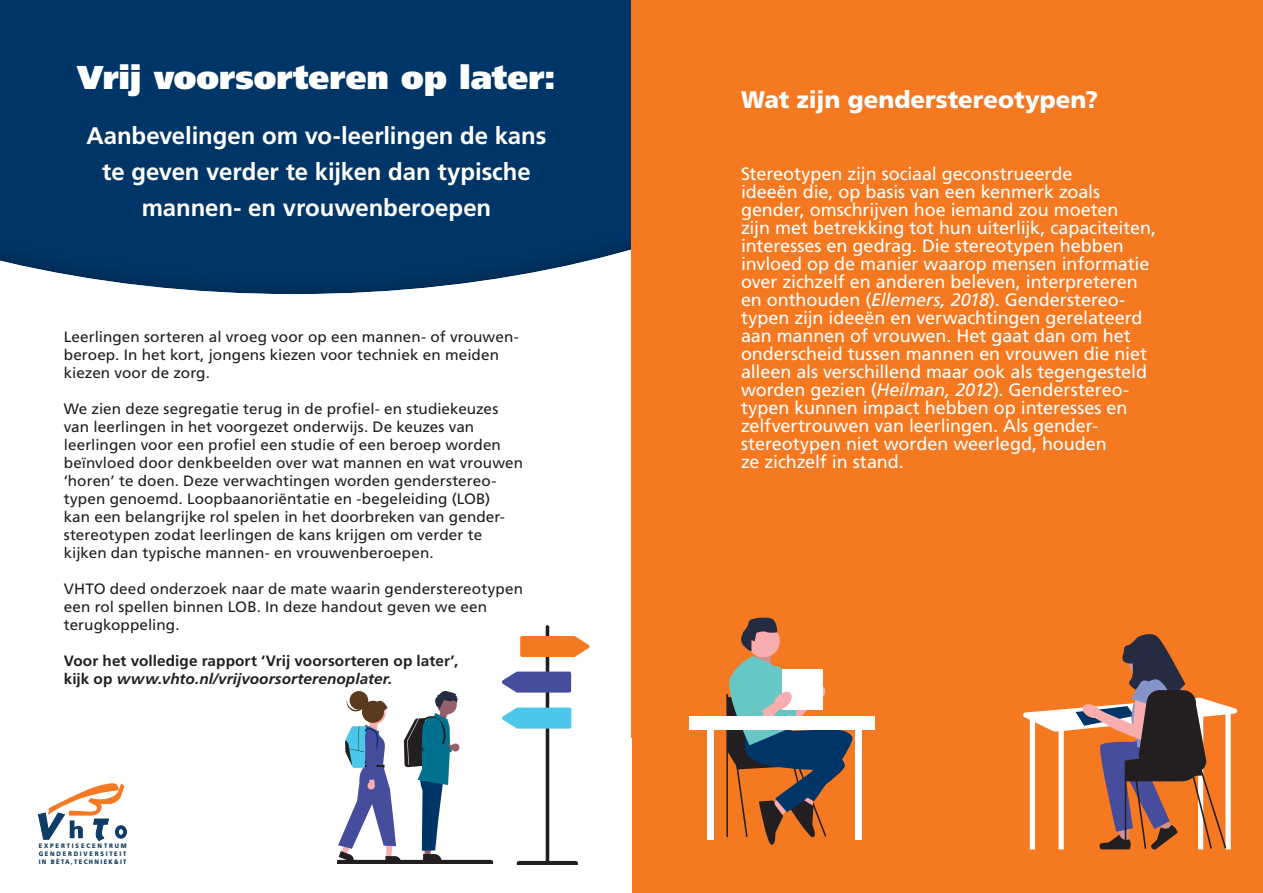
<style>
.page{position:relative;width:1263px;height:893px;background:#fff}
.page>*{position:absolute;margin:0;border:0;box-sizing:border-box;transform-origin:0 0}
.titelkop_32-32{font:900 33px "Frutiger LT Std";letter-spacing:-.005em;color:#fff}
.kop_15_15{font:700 24px/36px "Frutiger LT Std";letter-spacing:-.005em;color:#fff;text-align:center}
.kopH3_12_15{font:900 24px "Frutiger LT Std";color:#fff}
.body_eerste_alinea{font:18px/18px "Frutiger LT Std";letter-spacing:-.005em;color:#fff}
.body_eerste_alinea-2{font:15px/18px "Frutiger LT Std";letter-spacing:.005em;color:#231f20}
.body_eerste_alinea-3{font:700 15px/18px "Frutiger LT Std";letter-spacing:.005em;color:#231f20}
.t1{font:900 6.45px/7.6px "Frutiger LT Std";letter-spacing:.29em;color:#0d3d65;text-align:justify;scale:.9 1}
.s1{font-style:italic}
</style>
<div class="page">
<div style="left:0;top:0;width:1038px;height:294px;background:#003667"></div>
<div style="left:631px;top:0;width:632px;height:893px;background:#f47921"></div>
<svg style="left:502px;top:625px;width:87px;height:240px"></svg>
<svg style="left:338px;top:691px;width:155px;height:173px"></svg>
<div style="left:707px;top:720px;width:6px;height:120px;background:#fff"></div>
<div style="left:856px;top:720px;width:6px;height:120px;background:#fff"></div>
<div style="left:689px;top:716px;width:185px;height:14px;background:#fff"></div>
<svg style="left:726px;top:617px;width:127px;height:228px"></svg>
<svg style="left:1023px;top:634px;width:215px;height:216px"></svg>
<svg style="left:38px;top:783px;width:89px;height:58px"></svg>
<h1 class="titelkop_32-32" style="left:77px;top:57px;width:480px">Vrij voorsorteren op later:</h1>
<h1 class="kop_15_15" style="left:86px;top:118px;width:462px">Aanbevelingen om vo-leerlingen de kans te geven verder te kijken dan typische mannen- en vrouwenberoepen</h1>
<p class="body_eerste_alinea-2" style="left:64px;top:328px;width:456px">Leerlingen sorteren al vroeg voor op een mannen- of vrouwen&shy;beroep. In het kort, jongens kiezen voor techniek en meiden kiezen voor de zorg.</p>
<p class="body_eerste_alinea-2" style="left:64px;top:400px;width:461px">We zien deze segregatie terug in de profiel- en studiekeuzes van leerlingen in het voorgezet onderwijs. De keuzes van leerlingen voor een profiel een studie of een beroep worden beïnvloed door denkbeelden over wat mannen en wat vrouwen ‘horen’ te doen. Deze verwachtingen worden genderstereo&shy;typen genoemd. Loopbaanoriëntatie en -begeleiding (LOB)<br>kan een belangrijke rol spelen in het doorbreken van gender&shy;stereotypen zodat leerlingen de kans krijgen om verder te kijken dan typische mannen- en vrouwenberoepen.</p>
<p class="body_eerste_alinea-2" style="left:64px;top:580px;width:461px">VHTO deed onderzoek naar de mate waarin genderstereotypen een rol spellen binnen LOB. In deze handout geven we een terugkoppeling.</p>
<p class="body_eerste_alinea-3" style="left:64px;top:652px;width:396px">Voor het volledige rapport ‘Vrij voorsorteren op later’, kijk op <span class="s1">www.vhto.nl/vrijvoorsorterenoplater.</span></p>
<p class="t1" style="left:39px;top:842px;width:99px">EXPERTISECENTRUM GENDERDIVERSITEIT IN BÈTA,TECHNIEK&amp;IT</p>
<h2 class="kopH3_12_15" style="left:741px;top:85px;width:359px">Wat zijn genderstereotypen?</h2>
<p class="body_eerste_alinea" style="left:741px;top:165px;width:417px">Stereotypen zijn sociaal geconstrueerde<br>ideeën die, op basis van een kenmerk zoals gender, omschrijven hoe iemand zou moeten<br>zijn met betrekking tot hun uiterlijk, capaciteiten, interesses en gedrag. Die stereotypen hebben invloed op de manier waarop mensen informatie over zichzelf en anderen beleven, interpreteren en onthouden (<span class="s1">Ellemers, 2018</span>). Genderstereo&shy;typen zijn ideeën en verwachtingen gerelateerd aan mannen of vrouwen. Het gaat dan om het onderscheid tussen mannen en vrouwen die niet alleen als verschillend maar ook als tegengesteld worden gezien (<span class="s1">Heilman, 2012</span>). Genderstereo&shy;typen kunnen impact hebben op interesses en zelfvertrouwen van leerlingen. Als gender&shy;stereotypen niet worden weerlegd, houden</p>
<p class="body_eerste_alinea" style="left:741px;top:453px;width:164px">ze zichzelf in stand.</p>
</div>
